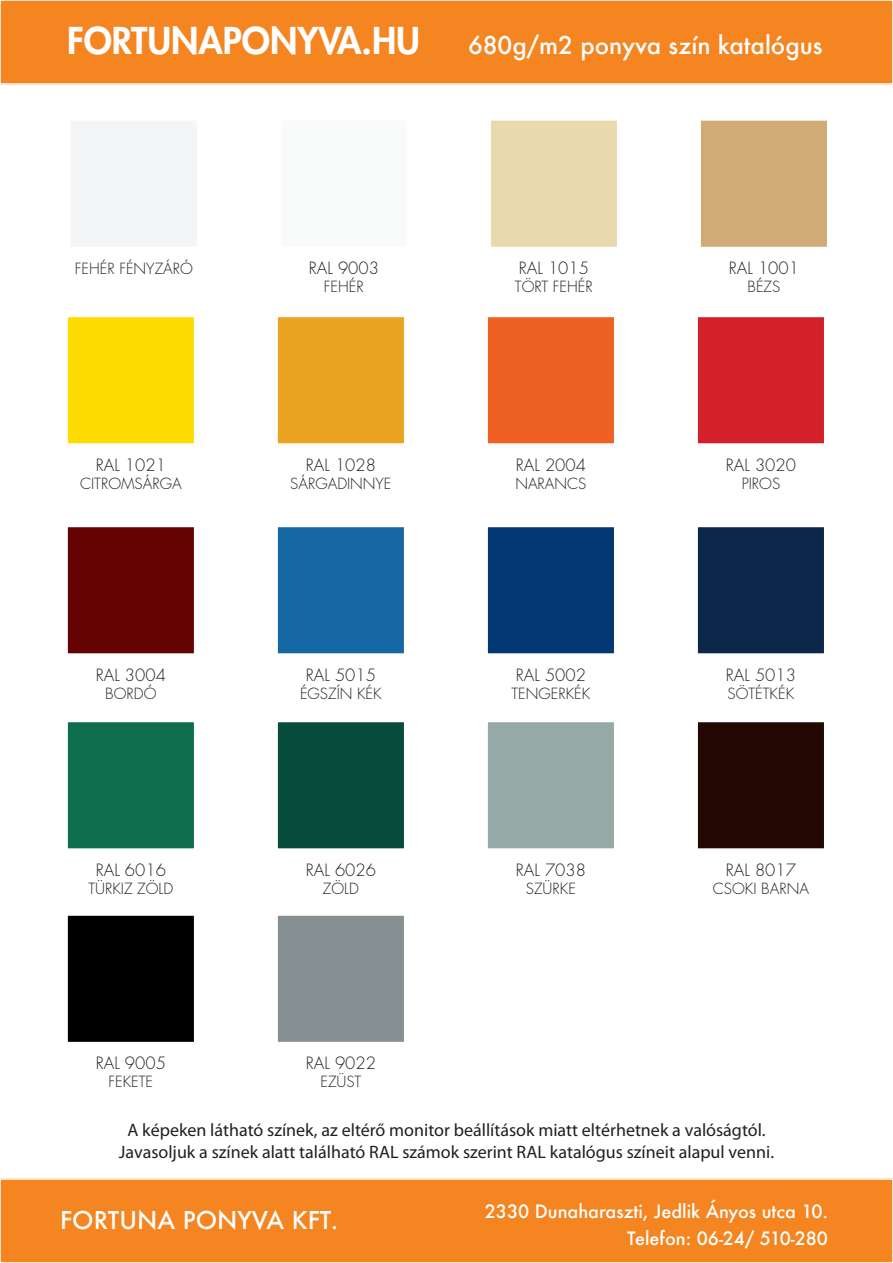
<style>
.page{position:relative;width:893px;height:1263px;background:#fff}
.page>*{position:absolute;margin:0;border:0;box-sizing:border-box;transform-origin:0 0}
.t1{font:800 36px "Futura Std";color:#fff}
.t2{font:500 24px "Futura";color:#fff}
.t3{font:18px/21.6px "Myriad Pro";color:#231f20;text-align:center}
.t4{font:500 18px/27px "Futura";color:#fff;text-align:right}
.t5{font:300 16.5px "Futura Std";color:#231f20}
.t6{font:300 15px "Futura Std";color:#231f20}
</style>
<div class="page">
<div style="left:69px;top:119px;width:129px;height:129px;background:#f4f5f6;border:2px solid #fff"></div>
<div style="left:279px;top:119px;width:129px;height:129px;background:#f9fafa"></div>
<div style="left:489px;top:119px;width:129px;height:129px;background:#e8daad;border:2px solid #fff"></div>
<div style="left:699px;top:119px;width:129px;height:129px;background:#d1ab75;border:2px solid #fff"></div>
<div style="left:66px;top:316px;width:129px;height:129px;background:#ffdc01;border:2px solid #fff"></div>
<div style="left:276px;top:316px;width:129px;height:129px;background:#e9a320;border:2px solid #fff"></div>
<div style="left:486px;top:316px;width:129px;height:129px;background:#ee6122;border:2px solid #fff"></div>
<div style="left:696px;top:316px;width:129px;height:129px;background:#d32029;border:2px solid #fff"></div>
<div style="left:66px;top:526px;width:129px;height:129px;background:#650202;border:2px solid #fff"></div>
<div style="left:66px;top:721px;width:129px;height:129px;background:#0d6d4c;border:2px solid #fff"></div>
<div style="left:276px;top:721px;width:129px;height:129px;background:#084c3e;border:2px solid #fff"></div>
<div style="left:276px;top:526px;width:129px;height:129px;background:#1567a4;border:2px solid #fff"></div>
<div style="left:486px;top:526px;width:129px;height:129px;background:#013874;border:2px solid #fff"></div>
<div style="left:696px;top:526px;width:129px;height:129px;background:#0c274a;border:2px solid #fff"></div>
<div style="left:486px;top:721px;width:129px;height:129px;background:#95aaa7;border:2px solid #fff"></div>
<div style="left:696px;top:721px;width:129px;height:129px;background:#230804;border:2px solid #fff"></div>
<div style="left:66px;top:914px;width:129px;height:129px;background:#000;border:2px solid #fff"></div>
<div style="left:276px;top:914px;width:129px;height:129px;background:#868f91;border:2px solid #fff"></div>
<div style="left:0;top:0;width:893px;height:84px;background:#f58520"></div>
<div style="left:0;top:0;width:893px;height:85px;border:2px solid #fff"></div>
<div style="left:0;top:1179px;width:893px;height:84px;background:#f58520"></div>
<div style="left:0;top:1178px;width:893px;height:85px;border:2px solid #fff"></div>
<h1 class="t1" style="left:67px;top:18px;width:354px">FORTUNAPONYVA.HU</h1>
<h2 class="t2" style="left:468px;top:29px;width:356px">680g/m2 ponyva szín katalógus</h2>
<p class="t6" style="left:75px;top:260px;width:120px">FEHÉR FÉNYZÁRÓ</p>
<p class="t5" style="left:309px;top:258px;width:72px">RAL 9003</p>
<p class="t6" style="left:324px;top:278px;width:41px">FEHÉR</p>
<p class="t5" style="left:519px;top:258px;width:72px">RAL 1015</p>
<p class="t6" style="left:515px;top:278px;width:79px">TÖRT FEHÉR</p>
<p class="t5" style="left:729px;top:258px;width:72px">RAL 1001</p>
<p class="t6" style="left:747px;top:278px;width:34px">BÉZS</p>
<p class="t5" style="left:96px;top:455px;width:72px">RAL 1021</p>
<p class="t6" style="left:80px;top:474px;width:103px">CITROMSÁRGA</p>
<p class="t5" style="left:306px;top:455px;width:72px">RAL 1028</p>
<p class="t6" style="left:290px;top:474px;width:103px">SÁRGADINNYE</p>
<p class="t5" style="left:516px;top:455px;width:72px">RAL 2004</p>
<p class="t6" style="left:515px;top:474px;width:73px">NARANCS</p>
<p class="t5" style="left:726px;top:455px;width:72px">RAL 3020</p>
<p class="t6" style="left:742px;top:474px;width:40px">PIROS</p>
<p class="t5" style="left:96px;top:665px;width:72px">RAL 3004</p>
<p class="t6" style="left:105px;top:684px;width:53px">BORDÓ</p>
<p class="t5" style="left:306px;top:665px;width:72px">RAL 5015</p>
<p class="t6" style="left:300px;top:684px;width:83px">ÉGSZÍN KÉK</p>
<p class="t5" style="left:516px;top:665px;width:72px">RAL 5002</p>
<p class="t6" style="left:511px;top:684px;width:80px">TENGERKÉK</p>
<p class="t5" style="left:726px;top:665px;width:72px">RAL 5013</p>
<p class="t6" style="left:728px;top:684px;width:68px">SÖTÉTKÉK</p>
<p class="t5" style="left:96px;top:860px;width:72px">RAL 6016</p>
<p class="t6" style="left:88px;top:879px;width:86px">TÜRKIZ ZÖLD</p>
<p class="t5" style="left:306px;top:860px;width:72px">RAL 6026</p>
<p class="t6" style="left:323px;top:879px;width:38px">ZÖLD</p>
<p class="t5" style="left:516px;top:860px;width:72px">RAL 7038</p>
<p class="t6" style="left:526px;top:879px;width:52px">SZÜRKE</p>
<p class="t5" style="left:726px;top:860px;width:72px">RAL 8017</p>
<p class="t6" style="left:713px;top:879px;width:98px">CSOKI BARNA</p>
<p class="t5" style="left:96px;top:1053px;width:72px">RAL 9005</p>
<p class="t6" style="left:108px;top:1073px;width:46px">FEKETE</p>
<p class="t5" style="left:306px;top:1053px;width:72px">RAL 9022</p>
<p class="t6" style="left:320px;top:1073px;width:42px">EZÜST</p>
<p class="t3" style="left:119px;top:1119px;width:657px">A képeken látható színek, az eltérő monitor beállítások miatt eltérhetnek a valóságtól.<br>Javasoljuk a színek alatt található RAL számok szerint RAL katalógus színeit alapul venni.</p>
<h2 class="t2" style="left:60px;top:1203px;width:280px">FORTUNA PONYVA KFT.</h2>
<p class="t4" style="left:485px;top:1198px;width:345px">2330 Dunaharaszti, Jedlik Ányos utca 10.<br>Telefon: 06-24/ 510-280</p>
</div>
